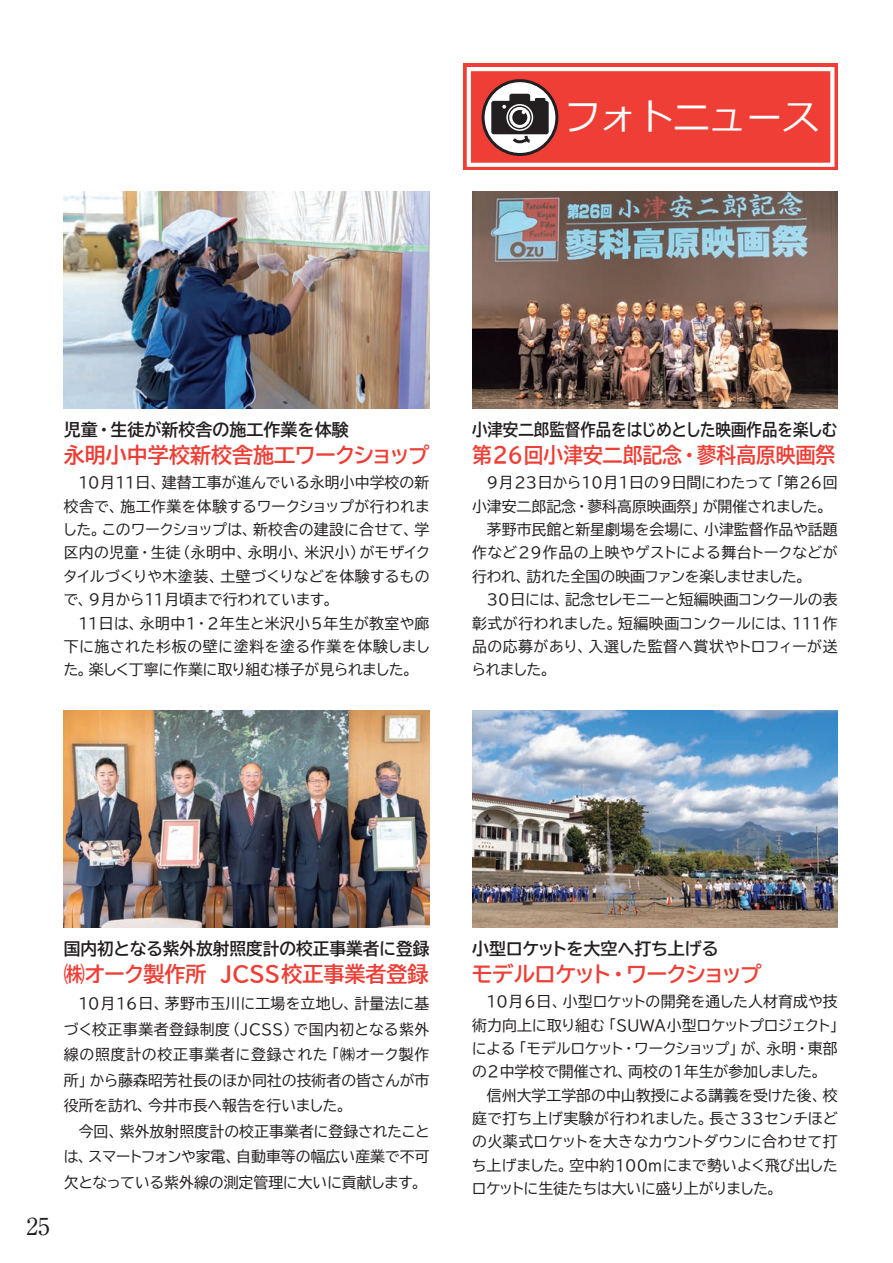
<style>
.page{position:relative;width:893px;height:1263px;background:#fff}
.page>*{position:absolute;margin:0;border:0;box-sizing:border-box;transform-origin:0 0}
.t1{font:36.45px "Meiryo";color:#fff}
.t2{font:23.4px "Ryumin Pr 6 N";color:#231f20}
.t3{font:21.3px "BIZ UDP Gothic Bold";color:#ee3e35}
.t4{font:21.3px "BIZ UDP Gothic Bold";color:#ee3e35;scale:.93 1}
.t5{font:16.95px "BIZ UDP Gothic Bold";color:#231f20}
.t6{font:16.95px "BIZ UDP Gothic Bold";color:#231f20;scale:.91 1}
.t7{font:14.85px/23.4px "BIZ UDP Gothic";color:#231f20;text-align:justify}
.t8{font:14.85px "BIZ UDP Gothic";letter-spacing:.04em;color:#231f20}
.t9{font:14.85px "BIZ UDP Gothic";letter-spacing:.035em;color:#231f20}
</style>
<div class="page">
<div style="left:463px;top:64px;width:375px;height:106px;background:#ee3e35"></div>
<svg style="left:483px;top:81px;width:74px;height:73px;background:#e2e1e1"></svg>
<div style="left:482px;top:79px;width:76px;height:77px;border:3px solid #231f20;border-radius:50%"></div>
<div style="left:492px;top:102px;width:56px;height:32px;background:#231f20;border-radius:2px"></div>
<div style="left:491px;top:101px;width:58px;height:33px;border:2px solid #231f20;border-radius:2px"></div>
<div style="left:506px;top:104px;width:27px;height:27px;border:2px solid #fff;border-radius:50%"></div>
<div style="left:509px;top:107px;width:21px;height:21px;border:3px solid #fff;border-radius:50%"></div>
<svg style="left:502px;top:93px;width:43px;height:21px"></svg>
<svg style="left:510px;top:133px;width:23px;height:11px"></svg>
<div style="left:467px;top:67px;width:367px;height:100px;border:4px solid #fff"></div>
<img style="left:64px;top:191px;width:365px;height:217px">
<img style="left:64px;top:710px;width:365px;height:217px">
<img style="left:472px;top:710px;width:366px;height:217px">
<img style="left:472px;top:191px;width:366px;height:217px">
<h1 class="t1" style="left:564px;top:91px;width:256px">フォトニュース</h1>
<p class="t5" style="left:64px;top:421px;width:286px">児童・生徒が新校舎の施工作業を体験</p>
<h3 class="t3" style="left:64px;top:444px;width:367px">永明小中学校新校舎施工ワークショップ</h3>
<p class="t7" style="left:64px;top:471px;width:367px;text-indent:15px">10月11日、建替工事が進んでいる永明小中学校の新校舎で、施工作業を体験するワークショップが行われました。このワークショップは、新校舎の建設に合せて、学区内の児童・生徒（永明中、永明小、米沢小）がモザイクタイルづくりや木塗装、土壁づくりなどを体験するもので、 9月から11月頃まで行われています。</p>
<p class="t7" style="left:64px;top:611px;width:367px;text-indent:15px">11日は、永明中1 ・ 2年生と米沢小5年生が教室や廊下に施された杉板の壁に塗料を塗る作業を体験しました。楽しく丁寧に作業に取り組む様子が見られました。</p>
<p class="t6" style="left:472px;top:421px;width:403px">小津安二郎監督作品をはじめとした映画作品を楽しむ</p>
<h3 class="t4" style="left:472px;top:444px;width:392px">第26回小津安二郎記念・蓼科高原映画祭</h3>
<p class="t7" style="left:487px;top:471px;width:352px">9月23日から10月1日の9日間にわたって「第26回</p>
<p class="t7" style="left:472px;top:494px;width:355px">小津安二郎記念・蓼科高原映画祭」が開催されました。</p>
<p class="t7" style="left:487px;top:518px;width:352px">茅野市民館と新星劇場を会場に、小津監督作品や話題</p>
<p class="t8" style="left:472px;top:545px;width:367px">作など29作品の上映やゲストによる舞台トークなどが</p>
<p class="t7" style="left:472px;top:564px;width:334px">行われ、訪れた全国の映画ファンを楽しませました。</p>
<p class="t7" style="left:487px;top:588px;width:352px">30日には、記念セレモニーと短編映画コンクールの表</p>
<p class="t8" style="left:472px;top:615px;width:367px">彰式が行われました。短編映画コンクールには、 111作</p>
<p class="t9" style="left:472px;top:639px;width:367px">品の応募があり、入選した監督へ賞状やトロフィーが送</p>
<p class="t7" style="left:472px;top:658px;width:79px">られました。</p>
<h2 class="t2" style="left:27px;top:1208px;width:25px">25</h2>
<p class="t5" style="left:64px;top:940px;width:367px">国内初となる紫外放射照度計の校正事業者に登録</p>
<h3 class="t3" style="left:64px;top:963px;width:366px">㈱オーク製作所 JCSS校正事業者登録</h3>
<p class="t7" style="left:64px;top:991px;width:367px;line-height:25.5px;text-indent:15px">10月16日、茅野市玉川に工場を立地し、計量法に基づく校正事業者登録制度（JCSS）で国内初となる紫外線の照度計の校正事業者に登録された「㈱オーク製作所」から藤森昭芳社長のほか同社の技術者の皆さんが市役所を訪れ、今井市長へ報告を行いました。</p>
<p class="t7" style="left:64px;top:1118px;width:367px;line-height:25.5px;text-indent:15px">今回、紫外放射照度計の校正事業者に登録されたことは、スマートフォンや家電、自動車等の幅広い産業で不可欠となっている紫外線の測定管理に大いに貢献します。</p>
<p class="t5" style="left:472px;top:940px;width:248px">小型ロケットを大空へ打ち上げる</p>
<h3 class="t3" style="left:472px;top:963px;width:291px">モデルロケット・ワークショップ</h3>
<p class="t7" style="left:472px;top:990px;width:367px;text-indent:15px">10月6日、小型ロケットの開発を通した人材育成や技術力向上に取り組む「SUWA小型ロケットプロジェクト」による「モデルロケット・ワークショップ」が、永明・東部の2中学校で開催され、両校の1年生が参加しました。</p>
<p class="t7" style="left:472px;top:1083px;width:367px;text-indent:15px">信州大学工学部の中山教授による講義を受けた後、校庭で打ち上げ実験が行われました。長さ33センチほどの火薬式ロケットを大きなカウントダウンに合わせて打ち上げました。空中約100mにまで勢いよく飛び出したロケットに生徒たちは大いに盛り上がりました。</p>
</div>
